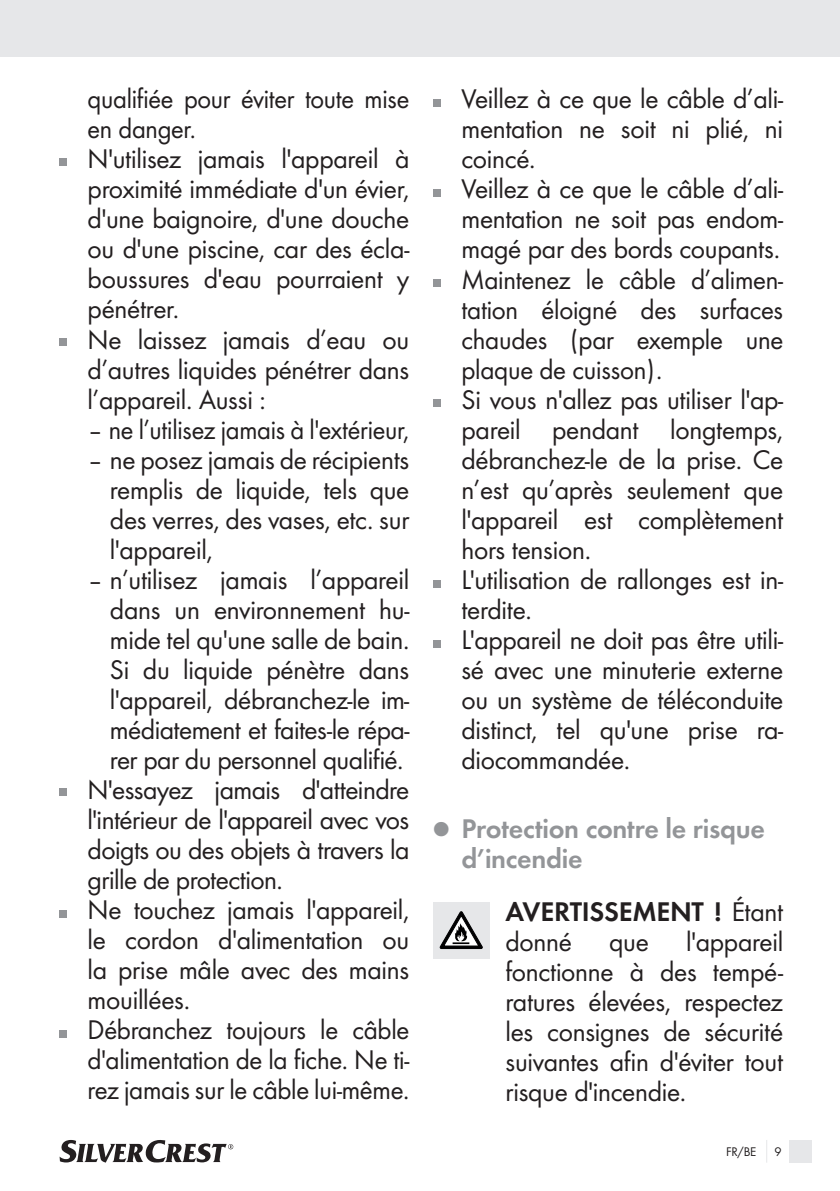
<style>
.page{position:relative;width:840px;height:1191px;background:#fff}
.page>*{position:absolute;margin:0;border:0;box-sizing:border-box;transform-origin:0 0}
.t1{font:28px/30px "Futura Pro";letter-spacing:-.01em;color:#231f20;text-align:justify}
.t2{font:28px/30px "Futura Pro";letter-spacing:-.01em;color:#231f20;scale:.96 1}
.t3{font:600 28px/30px "Futura Pro";letter-spacing:-.01em;color:#939598}
.t4{font:600 28px/30px "Futura Pro";letter-spacing:-.01em;color:#231f20}
.t5{font:13px "Futura Pro";color:#231f20}
.s1{font-weight:400}
</style>
<div class="page">
<div style="left:0;top:0;width:839px;height:57px;background:#e6e7e9"></div>
<div style="left:788px;top:1140px;width:23px;height:22px;background:#e6e7e9"></div>
<svg style="left:60px;top:1140px;width:173px;height:22px"></svg>
<div style="left:433px;top:100px;width:7px;height:7px;background:#939598"></div>
<div style="left:433px;top:190px;width:7px;height:7px;background:#939598"></div>
<div style="left:433px;top:280px;width:7px;height:7px;background:#939598"></div>
<div style="left:433px;top:400px;width:7px;height:7px;background:#939598"></div>
<div style="left:433px;top:580px;width:7px;height:7px;background:#939598"></div>
<div style="left:433px;top:640px;width:7px;height:7px;background:#939598"></div>
<div style="left:433px;top:902px;width:57px;height:57px;background:#e6e7e9"></div>
<svg style="left:440px;top:911px;width:42px;height:37px"></svg>
<div style="left:60px;top:158px;width:7px;height:8px;background:#939598"></div>
<div style="left:60px;top:338px;width:7px;height:8px;background:#939598"></div>
<div style="left:60px;top:788px;width:7px;height:8px;background:#939598"></div>
<div style="left:60px;top:910px;width:7px;height:7px;background:#939598"></div>
<div style="left:60px;top:1030px;width:7px;height:7px;background:#939598"></div>
<p class="t2" style="left:88px;top:83px;width:336px">qualifiée pour éviter toute mise en danger.<br>N'utilisez jamais l'appareil à proximité immédiate d'un évier, d'une baignoire, d'une douche ou d'une piscine, car des écla&shy;boussures d'eau pourraient y pénétrer.<br>Ne laissez jamais d’eau ou d’autres liquides pénétrer dans l’appareil. Aussi :</p>
<p class="t1" style="left:88px;top:413px;width:323px">– ne l’utilisez jamais à l'extérieur,</p>
<p class="t1" style="left:110px;top:443px;width:301px;text-indent:-22px">– ne posez jamais de récipients remplis de liquide, tels que des verres, des vases, etc. sur l'appareil,</p>
<p class="t1" style="left:88px;top:563px;width:323px">– n’utilisez jamais l’appareil</p>
<p class="t1" style="left:110px;top:593px;width:301px">dans un environnement hu-</p>
<p class="t1" style="left:110px;top:623px;width:301px">mide tel qu'une salle de bain.</p>
<p class="t1" style="left:110px;top:653px;width:301px">Si du liquide pénètre dans</p>
<p class="t1" style="left:110px;top:683px;width:301px">l'appareil, débranchez-le im-</p>
<p class="t1" style="left:110px;top:713px;width:301px">médiatement et faites-le répa-</p>
<p class="t1" style="left:110px;top:743px;width:295px">rer par du personnel qualifié.</p>
<p class="t1" style="left:88px;top:773px;width:323px">N'essayez jamais d'atteindre</p>
<p class="t1" style="left:88px;top:803px;width:323px">l'intérieur de l'appareil avec vos</p>
<p class="t1" style="left:88px;top:833px;width:323px">doigts ou des objets à travers la</p>
<p class="t1" style="left:88px;top:863px;width:196px">grille de protection.</p>
<p class="t1" style="left:88px;top:893px;width:323px">Ne touchez jamais l'appareil,</p>
<p class="t1" style="left:88px;top:923px;width:323px">le cordon d'alimentation ou</p>
<p class="t1" style="left:88px;top:953px;width:323px">la prise mâle avec des mains</p>
<p class="t1" style="left:88px;top:983px;width:104px">mouillées.</p>
<p class="t1" style="left:88px;top:1013px;width:323px">Débranchez toujours le câble</p>
<p class="t1" style="left:88px;top:1043px;width:323px">d'alimentation de la fiche. Ne ti-</p>
<p class="t1" style="left:88px;top:1073px;width:323px">rez jamais sur le câble lui-même.</p>
<p class="t1" style="left:461px;top:83px;width:323px;text-align:left">Veillez à ce que le câble d’ali&shy;mentation ne soit ni plié, ni coincé.<br>Veillez à ce que le câble d’ali&shy;mentation ne soit pas endom&shy;magé par des bords coupants.<br>Maintenez le câble d’alimen&shy;tation éloigné des surfaces chaudes (par exemple une plaque de cuisson).<br>Si vous n'allez pas utiliser l'ap&shy;pareil pendant longtemps, débranchez-le de la prise. Ce n’est qu’après seulement que l'appareil est complètement hors tension.<br>L'utilisation de rallonges est in&shy;terdite.<br>L'appareil ne doit pas être utili&shy;sé avec une minuterie externe ou un système de téléconduite distinct, tel qu'une prise ra&shy;diocommandée.</p>
<p class="t3" style="left:461px;top:812px;width:305px;text-indent:-28px">● Protection contre le risque d’incendie</p>
<p class="t4" style="left:505px;top:895px;width:279px">AVERTISSEMENT ! <span class="s1">Étant donné</span></p>
<p class="t1" style="left:505px;top:925px;width:279px;text-indent:180px">l'appareil fonctionne à des tempé&shy;ratures élevées, respectez les consignes de sécurité suivantes afin d'éviter tout risque d'incendie.</p>
<p class="t1" style="left:609px;top:925px;width:41px">que</p>
<p class="t5" style="left:725px;top:1142px;width:32px">FR/BE</p>
<p class="t5" style="left:774px;top:1142px;width:9px">9</p>
</div>
